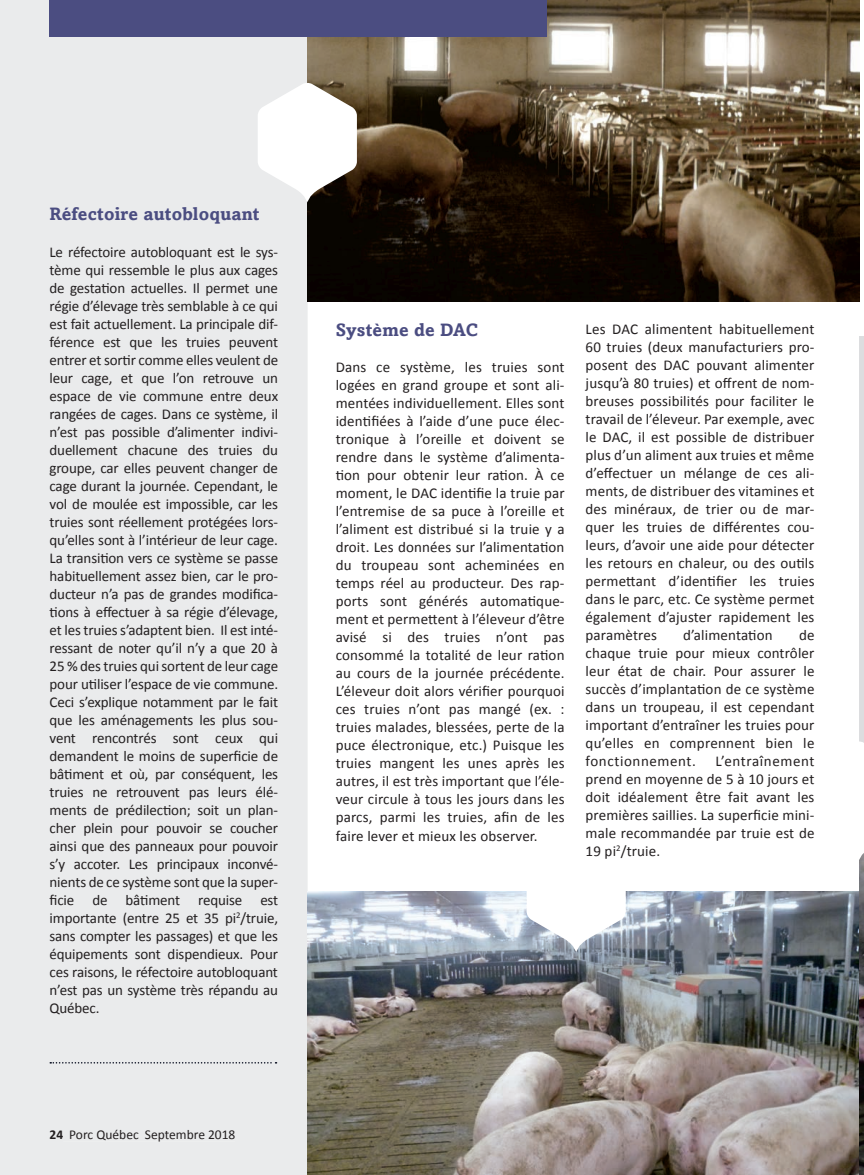
<style>
.page{position:relative;width:864px;height:1175px;background:#fff}
.page>*{position:absolute;margin:0;border:0;box-sizing:border-box;transform-origin:0 0}
.t1{font:700 18px "Amasis";letter-spacing:.01em;color:#4b4d81}
.t2{font:15px/18px "Calibri";letter-spacing:-.01em;color:#231f20;text-align:justify}
.t3{font:15px/18px "Calibri";letter-spacing:.01em;color:#231f20;text-align:center}
.t4{font:13.5px "Calibri";color:#231f20}
.s1{font-weight:700}
</style>
<div class="page">
<div style="left:0;top:0;width:308px;height:1174px;background:#eaebec"></div>
<div style="left:50px;top:1130px;width:13px;height:8px;background:#eaebec"></div>
<div style="left:63px;top:1129px;width:172px;height:12px;background:#eaebec"></div>
<img style="left:308px;top:0;width:552px;height:302px">
<img style="left:308px;top:891px;width:552px;height:283px">
<div style="left:50px;top:0;width:498px;height:37px;background:#4b4d81"></div>
<svg style="left:258px;top:82px;width:99px;height:121px"></svg>
<svg style="left:527px;top:891px;width:99px;height:61px"></svg>
<svg style="left:50px;top:1062px;width:227px;height:1px"></svg>
<img style="left:860px;top:861px;width:4px;height:313px">
<hr style="left:860px;top:336px;width:4px;height:466px;background:#dcdddf">
<svg style="left:859px;top:741px;width:5px;height:120px"></svg>
<p class="t1" style="left:50px;top:203px;width:212px">Réfectoire autobloquant</p>
<p class="t2" style="left:50px;top:242px;width:230px">Le réfectoire autobloquant est le sys-</p>
<p class="t2" style="left:50px;top:260px;width:230px">tème qui ressemble le plus aux cages</p>
<p class="t2" style="left:50px;top:278px;width:230px">de gesta on actuelles. Il permet une</p>
<p class="t2" style="left:50px;top:296px;width:230px">régie d’élevage très semblable à ce qui</p>
<p class="t2" style="left:50px;top:314px;width:230px">est fait actuellement. La principale dif-</p>
<p class="t2" style="left:50px;top:332px;width:230px">férence est que les truies peuvent</p>
<p class="t2" style="left:50px;top:350px;width:230px">entrer et sor r comme elles veulent de</p>
<p class="t2" style="left:50px;top:368px;width:230px">leur cage, et que l’on retrouve un</p>
<p class="t2" style="left:50px;top:386px;width:230px">espace de vie commune entre deux</p>
<p class="t2" style="left:50px;top:404px;width:230px">rangées de cages. Dans ce système, il</p>
<p class="t2" style="left:50px;top:422px;width:230px">n’est pas possible d’alimenter indivi-</p>
<p class="t2" style="left:50px;top:440px;width:230px">duellement chacune des truies du</p>
<p class="t2" style="left:50px;top:458px;width:230px">groupe, car elles peuvent changer de</p>
<p class="t2" style="left:50px;top:476px;width:230px">cage durant la journée. Cependant, le</p>
<p class="t2" style="left:50px;top:494px;width:230px">vol de moulée est impossible, car les</p>
<p class="t2" style="left:50px;top:512px;width:230px">truies sont réellement protégées lors-</p>
<p class="t2" style="left:50px;top:530px;width:230px">qu’elles sont à l’intérieur de leur cage.</p>
<p class="t2" style="left:50px;top:548px;width:230px">La transi on vers ce système se passe</p>
<p class="t2" style="left:50px;top:566px;width:230px">habituellement assez bien, car le pro-</p>
<p class="t2" style="left:50px;top:584px;width:230px">ducteur n’a pas de grandes modifica-</p>
<p class="t2" style="left:58px;top:602px;width:222px">ons à effectuer à sa régie d’élevage,</p>
<p class="t2" style="left:50px;top:620px;width:230px">et les truies s’adaptent bien. Il est inté-</p>
<p class="t2" style="left:50px;top:638px;width:230px">ressant de noter qu’il n’y a que 20 à</p>
<p class="t2" style="left:50px;top:656px;width:230px">25 % des truies qui sortent de leur cage</p>
<p class="t2" style="left:50px;top:674px;width:230px">pour u liser l’espace de vie commune.</p>
<p class="t2" style="left:50px;top:692px;width:230px">Ceci s’explique notamment par le fait</p>
<p class="t2" style="left:50px;top:710px;width:230px">que les aménagements les plus sou-</p>
<p class="t2" style="left:50px;top:728px;width:230px">vent rencontrés sont ceux qui</p>
<p class="t2" style="left:50px;top:746px;width:230px">demandent le moins de superficie de</p>
<p class="t2" style="left:50px;top:764px;width:230px">bâ ment et où, par conséquent, les</p>
<p class="t2" style="left:50px;top:782px;width:230px">truies ne retrouvent pas leurs élé-</p>
<p class="t2" style="left:50px;top:800px;width:230px">ments de prédilec on; soit un plan-</p>
<p class="t2" style="left:50px;top:818px;width:230px">cher plein pour pouvoir se coucher</p>
<p class="t2" style="left:50px;top:836px;width:230px">ainsi que des panneaux pour pouvoir</p>
<p class="t2" style="left:50px;top:854px;width:230px">s’y accoter. Les principaux inconvé-</p>
<p class="t2" style="left:50px;top:872px;width:230px">nients de ce système sont que la super-</p>
<p class="t2" style="left:50px;top:890px;width:230px">ficie de bâ ment requise est</p>
<p class="t2" style="left:50px;top:908px;width:230px">importante (entre 25 et 35 pi<sup>2</sup>/truie,</p>
<p class="t2" style="left:50px;top:926px;width:230px">sans compter les passages) et que les</p>
<p class="t2" style="left:50px;top:944px;width:230px">équipements sont dispendieux. Pour</p>
<p class="t2" style="left:50px;top:962px;width:230px">ces raisons, le réfectoire autobloquant</p>
<p class="t2" style="left:50px;top:980px;width:230px">n’est pas un système très répandu au</p>
<p class="t2" style="left:50px;top:998px;width:52px">Québec.</p>
<p class="t4" style="left:50px;top:1125px;width:188px"><span class="s1">24</span> Porc Québec Septembre 2018</p>
<p class="t1" style="left:336px;top:318px;width:144px">Système de DAC</p>
<p class="t3" style="left:336px;top:357px;width:230px">Dans ce système, les truies sont logées en grand groupe et sont ali&shy;mentées individuellement. Elles sont iden fiées à l’aide d’une puce élec&shy;tronique à l’oreille et doivent se rendre dans le système d’alimenta&shy;on pour obtenir leur ra on. À ce moment, le DAC iden fie la truie par l’entremise de sa puce à l’oreille et l’aliment est distribué si la truie y a droit. Les données sur l’alimenta on du troupeau sont acheminées en temps réel au producteur. Des rap&shy;ports sont générés automa que&shy;ment et perme"ent à l’éleveur d’être avisé si des truies n’ont pas consommé la totalité de leur ra on au cours de la journée précédente.<br>L’éleveur doit alors vérifier pourquoi ces truies n’ont pas mangé (ex. : truies malades, blessées, perte de la puce électronique, etc.) Puisque les truies mangent les unes après les autres, il est très important que l’éle&shy;veur circule à tous les jours dans les parcs, parmi les truies, afin de les</p>
<p class="t3" style="left:336px;top:827px;width:203px">faire lever et mieux les observer.</p>
<p class="t2" style="left:586px;top:320px;width:230px">Les DAC alimentent habituellement 60 truies (deux manufacturiers pro&shy;posent des DAC pouvant alimenter jusqu’à 80 truies) et offrent de nom&shy;breuses possibilités pour faciliter le travail de l’éleveur. Par exemple, avec le DAC, il est possible de distribuer plus d’un aliment aux truies et même d’effectuer un mélange de ces ali&shy;ments, de distribuer des vitamines et des minéraux, de trier ou de mar&shy;quer les truies de différentes cou&shy;leurs, d’avoir une aide pour détecter les retours en chaleur, ou des ou ls perme"ant d’iden fier les truies dans le parc, etc. Ce système permet également d’ajuster rapidement les paramètres</p>
<p class="t3" style="left:683px;top:626px;width:91px">d’alimenta on</p>
<p class="t2" style="left:586px;top:626px;width:230px;text-indent:213px">de chaque truie pour mieux contrôler leur état de chair. Pour assurer le succès d’implanta on de ce système dans un troupeau, il est cependant important d’entraîner les truies pour qu’elles en comprennent bien le fonctionnement.</p>
<p class="t2" style="left:586px;top:752px;width:230px;text-indent:130px">L’entraînement prend en moyenne de 5 à 10 jours et doit idéalement être fait avant les premières saillies. La superficie mini&shy;male recommandée par truie est de 19 pi<sup>2</sup>/truie.</p>
</div>
